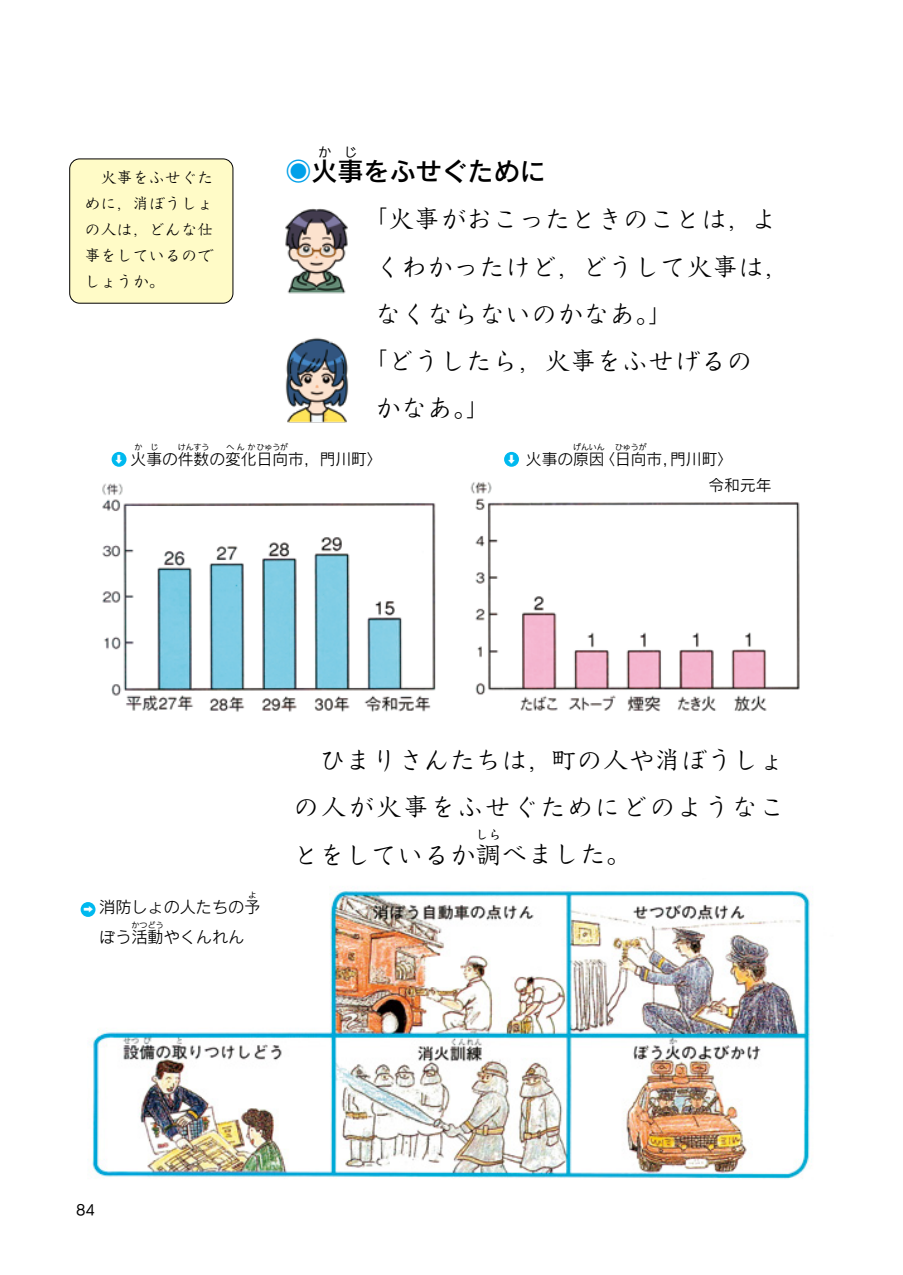
<style>
.page{position:relative;width:903px;height:1275px;background:#fff}
.page>*{position:absolute;margin:0;border:0;box-sizing:border-box;transform-origin:0 0}
.t1{font:26.07px/47.1px "Utrillo Pro M";color:#000;text-align:justify}
.t2{font:26.07px "Rodin Pro DB";color:#000}
.t3{font:16.1px/26.1px "Utrillo Pro M";color:#000;text-align:justify}
.t4{font:16.1px "Rodin Pro M";color:#000}
.t5{font:15.75px "Rodin Pro M";color:#000}
.t6{font:14px "UD Kakugo Small Pr 6 M";color:#000}
.t7{font:12.95px "Rodin Pro DB";color:#000}
.t8{font:12.95px "Utrillo Pro M";color:#000}
.t9{font:10.5px "Rodin Pro M";color:#fff}
.t10{font:7.88px "Rodin Pro M";color:#000}
.t11{font:7.88px "Rodin Pro M";letter-spacing:.085em;color:#000}
.s1{color:#00a0e9}
</style>
<div class="page">
<img style="left:285px;top:208px;width:63px;height:86px">
<img style="left:285px;top:337px;width:64px;height:86px">
<div style="left:70px;top:159px;width:163px;height:144px;background:#fffbc7;border-radius:10px"></div>
<div style="left:69px;top:159px;width:164px;height:144px;border:1px solid #000;border-radius:10px"></div>
<img style="left:80px;top:890px;width:732px;height:289px">
<img style="left:102px;top:482px;width:698px;height:230px">
<div style="left:112px;top:452px;width:14px;height:15px;background:#00b9ef;border-radius:50%"></div>
<div style="left:81px;top:902px;width:14px;height:15px;background:#00b9ef;border-radius:50%"></div>
<div style="left:504px;top:452px;width:15px;height:15px;background:#00b9ef;border-radius:50%"></div>
<p class="t7" style="left:318px;top:144px;width:15px">か</p>
<p class="t7" style="left:344px;top:144px;width:15px">じ</p>
<p class="t3" style="left:84px;top:163px;width:130px">　火事をふせぐために，消ぼうしょの人は，どんな仕事をしているのでしょうか。</p>
<p class="t2" style="left:285px;top:154px;width:262px"><span class="s1">◉</span>火事をふせぐために</p>
<p class="t1" style="left:362px;top:195px;width:417px">「火事がおこったときのことは，よ</p>
<p class="t1" style="left:375px;top:242px;width:417px">くわかったけど，どうして火事は，</p>
<p class="t1" style="left:375px;top:289px;width:301px">なくならないのかなあ。」</p>
<p class="t1" style="left:362px;top:336px;width:392px">「どうしたら，火事をふせげるの</p>
<p class="t1" style="left:375px;top:383px;width:119px">かなあ。」</p>
<p class="t9" style="left:124px;top:466px;width:12px;rotate:-180deg">扌</p>
<p class="t10" style="left:135px;top:442px;width:25px">か じ</p>
<p class="t10" style="left:178px;top:442px;width:33px">けんすう</p>
<p class="t11" style="left:226px;top:442px;width:63px">へんかひゅうが</p>
<p class="t5" style="left:131px;top:449px;width:254px">火事の件数の変化日向市，門川町〉</p>
<p class="t9" style="left:517px;top:466px;width:12px;rotate:-180deg">扌</p>
<p class="t10" style="left:573px;top:442px;width:33px">げんいん</p>
<p class="t10" style="left:615px;top:442px;width:33px">ひゅうが</p>
<p class="t5" style="left:526px;top:449px;width:209px">火事の原因〈日向市，門川町〉</p>
<p class="t5" style="left:708px;top:474px;width:64px">令和元年</p>
<p class="t1" style="left:293px;top:736px;width:493px">　ひまりさんたちは，町の人や消ぼうしょの人が火事をふせぐためにどのようなことをしているか調べました。</p>
<p class="t8" style="left:475px;top:826px;width:28px">しら</p>
<p class="t10" style="left:248px;top:890px;width:9px">よ</p>
<p class="t4" style="left:99px;top:896px;width:163px">消防しょの人たちの予</p>
<p class="t9" style="left:95px;top:904px;width:12px;rotate:90deg">扌</p>
<p class="t10" style="left:132px;top:919px;width:34px">かつどう</p>
<p class="t4" style="left:99px;top:926px;width:147px">ぼう活動やくんれん</p>
<p class="t6" style="left:76px;top:1202px;width:20px">84</p>
</div>
